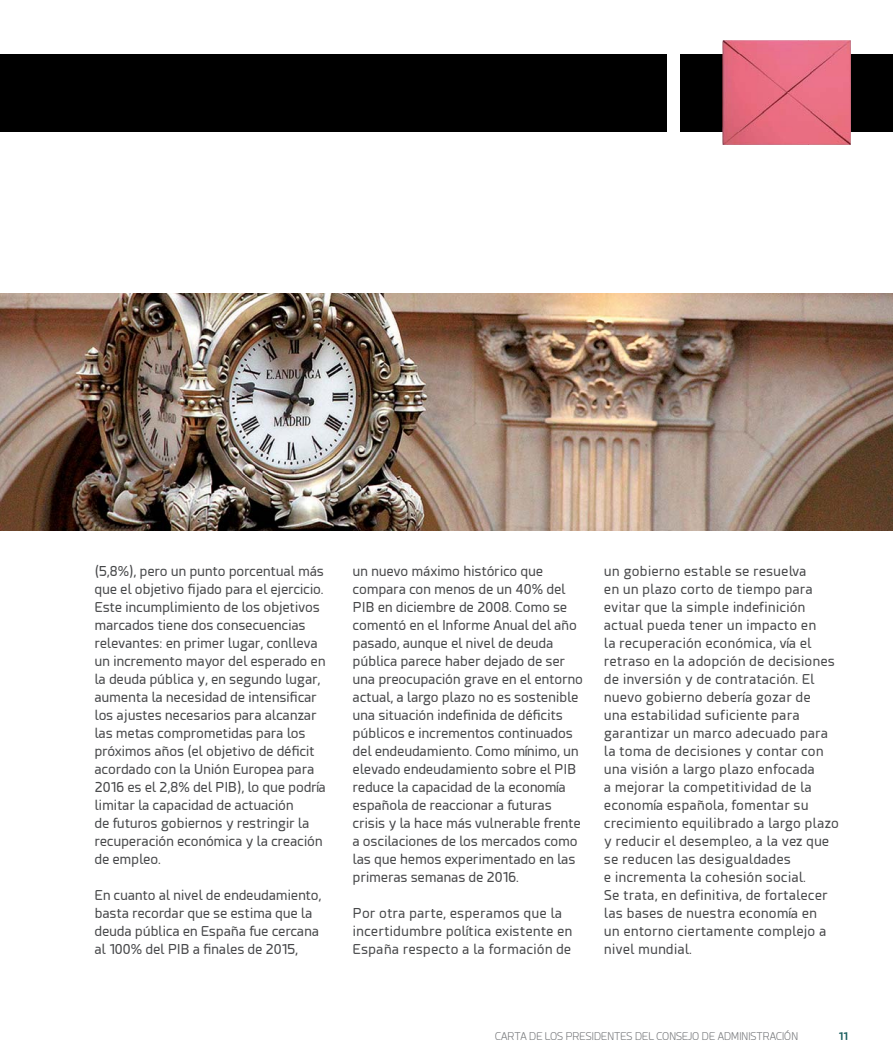
<style>
.page{position:relative;width:893px;height:1063px;background:#fff}
.page>*{position:absolute;margin:0;border:0;box-sizing:border-box;transform-origin:0 0}
.t1{font:13.5px/18px "Esphimere";letter-spacing:.015em;color:#464749}
.t2{font:13.5px/18px "Esphimere";letter-spacing:.035em;color:#464749}
.t3{font:300 10.5px "Esphimere";color:#6d6f72}
.t4{font:700 10.5px "Esphimere";color:#165b5c}
</style>
<div class="page">
<div style="left:0;top:54px;width:893px;height:77px;background:#000"></div>
<img style="left:722px;top:40px;width:86px;height:14px">
<img style="left:808px;top:40px;width:43px;height:105px">
<img style="left:722px;top:131px;width:86px;height:14px">
<img style="left:722px;top:54px;width:129px;height:77px">
<div style="left:668px;top:34px;width:12px;height:111px;background:#fff"></div>
<img style="left:0;top:293px;width:893px;height:237px">
<p class="t1" style="left:95px;top:562px;width:232px">(5,8%), pero un punto porcentual más que el objetivo fijado para el ejercicio.<br>Este incumplimiento de los objetivos marcados tiene dos consecuencias relevantes: en primer lugar, conlleva un incremento mayor del esperado en la deuda pública y, en segundo lugar, aumenta la necesidad de intensificar los ajustes necesarios para alcanzar las metas comprometidas para los próximos años (el objetivo de déficit acordado con la Unión Europea para 2016 es el 2,8% del PIB), lo que podría limitar la capacidad de actuación<br>de futuros gobiernos y restringir la recuperación económica y la creación de empleo.</p>
<p class="t1" style="left:95px;top:886px;width:228px">En cuanto al nivel de endeudamiento, basta recordar que se estima que la deuda pública en España fue cercana al 100% del PIB a finales de 2015,</p>
<p class="t1" style="left:353px;top:562px;width:231px">un nuevo máximo histórico que compara con menos de un 40% del PIB en diciembre de 2008. Como se comentó en el Informe Anual del año pasado, aunque el nivel de deuda pública parece haber dejado de ser una preocupación grave en el entorno actual, a largo plazo no es sostenible una situación indefinida de déficits públicos e incrementos continuados del endeudamiento. Como mínimo, un elevado endeudamiento sobre el PIB reduce la capacidad de la economía española de reaccionar a futuras crisis y la hace más vulnerable frente a oscilaciones de los mercados como las que hemos experimentado en las primeras semanas de 2016.</p>
<p class="t2" style="left:353px;top:904px;width:221px">Por otra parte, esperamos que la incertidumbre política existente en<br>España respecto a la formación de</p>
<p class="t2" style="left:604px;top:562px;width:236px">un gobierno estable se resuelva<br>en un plazo corto de tiempo para evitar que la simple indefinición actual pueda tener un impacto en<br>la recuperación económica, vía el retraso en la adopción de decisiones de inversión y de contratación. El nuevo gobierno debería gozar de<br>una estabilidad suficiente para garantizar un marco adecuado para la toma de decisiones y contar con una visión a largo plazo enfocada<br>a mejorar la competitividad de la economía española, fomentar su crecimiento equilibrado a largo plazo y reducir el desempleo, a la vez que se reducen las desigualdades<br>e incrementa la cohesión social.<br>Se trata, en definitiva, de fortalecer las bases de nuestra economía en<br>un entorno ciertamente complejo a nivel mundial.</p>
<p class="t3" style="left:495px;top:1030px;width:304px">CARTA DE LOS PRESIDENTES DEL CONSEJO DE ADMINISTRACIÓN</p>
<p class="t4" style="left:839px;top:1030px;width:10px">11</p>
</div>
